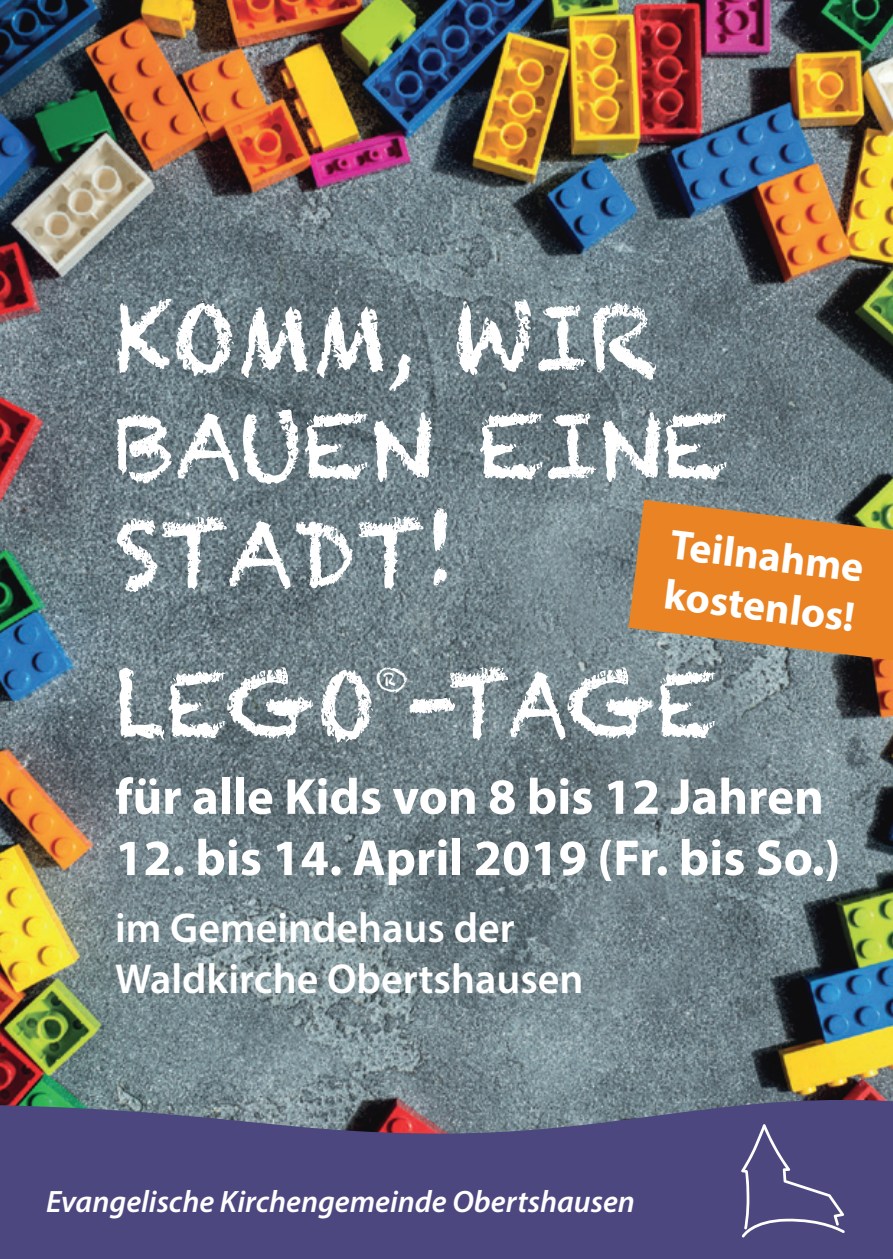
<style>
.page{position:relative;width:893px;height:1259px;background:#fff}
.page>*{position:absolute;margin:0;border:0;box-sizing:border-box;transform-origin:0 0}
.t1{font:90px/108px "Chalkduster";color:#fff}
.t2{font:90px "Chalkduster";color:#fff;scale:.9 1}
.t3{font:700 51px "Myriad Pro";color:#fff}
.t4{font:600 42px/50.4px "Myriad Pro";color:#fff}
.t5{font:700 42px/50.4px "Myriad Pro";color:#fff}
.t6{font:35.1px "Chalkduster";color:#fff;scale:.9 1}
.t7{font:italic 600 30.9px "Myriad Pro";color:#fff}
</style>
<div class="page">
<img style="left:0;top:0;width:893px;height:1095px">
<svg style="left:0;top:1095px;width:893px;height:164px;background:#514e7e"></svg>
<svg style="left:741px;top:1124px;width:104px;height:113px;background:#5b568a"></svg>
<svg style="left:628px;top:500px;width:265px;height:160px;background:#d08438"></svg>
<h1 class="t1" style="left:115px;top:284px;width:615px">KOMM, WIR<br>BAUEN EINE<br>STADT!</h1>
<p class="t5" style="left:674px;top:518px;width:196px;rotate:7deg">Teilnahme kostenlos!</p>
<p class="t6" style="left:375px;top:659px;width:39px">®</p>
<h1 class="t2" style="left:115px;top:652px;width:669px">LEGO -TAGE</h1>
<p class="t3" style="left:115px;top:763px;width:710px">für alle Kids von 8 bis 12 Jahren</p>
<p class="t3" style="left:115px;top:824px;width:727px">12. bis 14. April 2019 (Fr. bis So.)</p>
<p class="t4" style="left:115px;top:902px;width:470px">im Gemeindehaus der<br>Waldkirche Obertshausen</p>
<p class="t7" style="left:46px;top:1182px;width:590px">Evangelische Kirchengemeinde Obertshausen</p>
</div>
